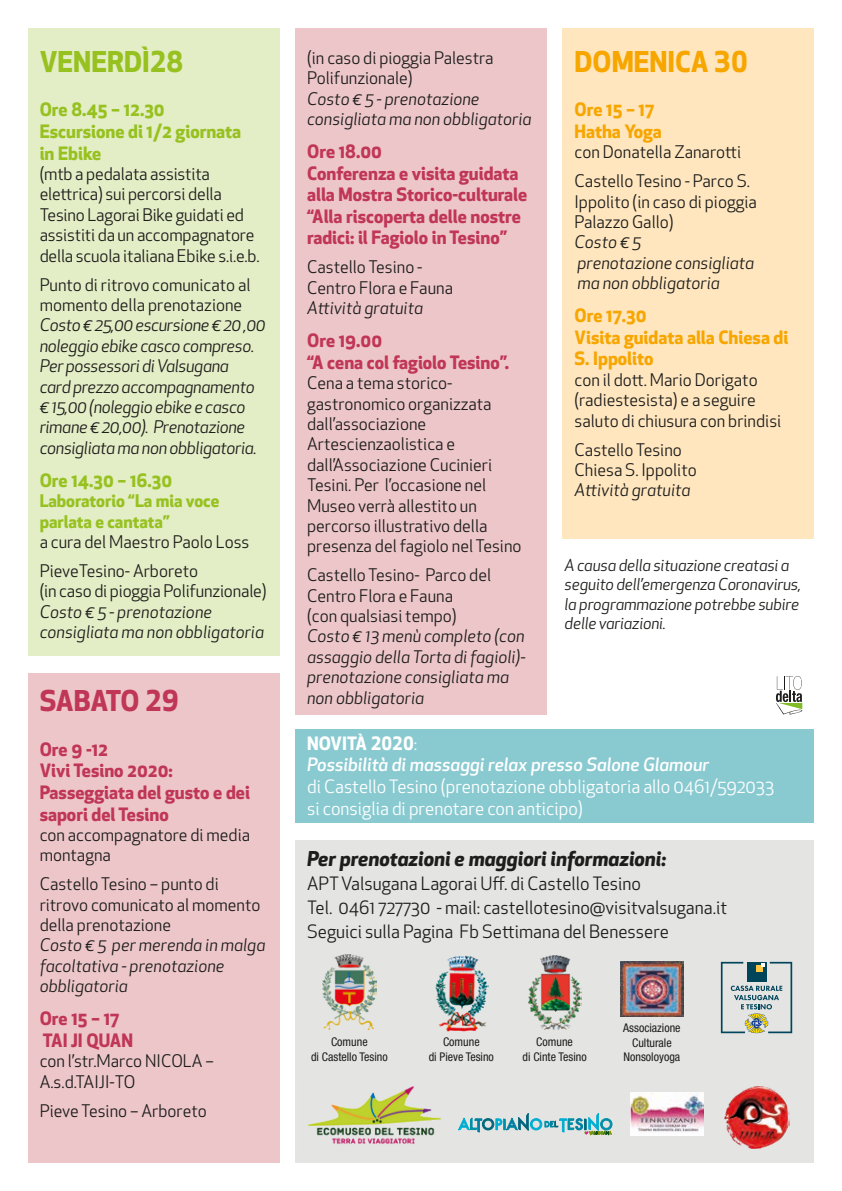
<style>
.page{position:relative;width:842px;height:1191px;background:#fff}
.page>*{position:absolute;margin:0;border:0;box-sizing:border-box;transform-origin:0 0}
.t1{font:700 28px "Apex New";color:#f7a600}
.t2{font:700 28px "Apex New";color:#96c11f}
.t3{font:700 28px "Apex New";letter-spacing:-.01em;color:#c03657}
.t4{font:italic 700 20px "Apex New";color:#1d1d1b}
.t5{font:700 18px/21.6px "Apex New";color:#c03657}
.t6{font:18px/24px "Apex New";color:#1d1d1b}
.t7{font:18px/21.6px "Apex New";color:#fff}
.t8{font:700 18px/21.6px "Apex New";color:#f7a600}
.t9{font:700 18px/21.6px "Apex New";color:#96c11f}
.t10{font:italic 500 18px/21.6px "Apex New";color:#fff}
.t11{font:17px/20.4px "Apex New";color:#1d1d1b}
.t12{font:italic 17px/20.4px "Apex New";color:#1d1d1b}
.t13{font:italic 17px/20.4px "Apex New";letter-spacing:-.02em;color:#1d1d1b}
.t14{font:700 17px/20.4px "Apex New";color:#96c11f}
.t15{font:italic 16px/19.2px "Apex New";letter-spacing:-.01em;color:#1d1d1b}
.t16{font:condensed 12px/14.4px "Helvetica Neue LT Std";color:#1d1d1b;text-align:center}
.s1{font-weight:700;font-style:normal}
.s2{font-weight:400;font-style:normal}
</style>
<div class="page">
<div style="left:28px;top:28px;width:251px;height:628px;background:#e3edc6"></div>
<div style="left:296px;top:840px;width:518px;height:322px;background:#e4e4e3"></div>
<div style="left:296px;top:729px;width:518px;height:94px;background:#89cad1"></div>
<div style="left:296px;top:28px;width:251px;height:686px;background:#edc6ca"></div>
<div style="left:28px;top:673px;width:251px;height:489px;background:#edc6ca"></div>
<div style="left:563px;top:28px;width:251px;height:511px;background:#ffe6bf"></div>
<img style="left:322px;top:954px;width:55px;height:76px">
<img style="left:435px;top:955px;width:53px;height:77px">
<img style="left:528px;top:955px;width:54px;height:74px">
<img style="left:621px;top:961px;width:62px;height:55px">
<img style="left:308px;top:1086px;width:134px;height:58px">
<svg style="left:458px;top:1113px;width:154px;height:21px"></svg>
<img style="left:630px;top:1092px;width:73px;height:43px">
<img style="left:725px;top:1086px;width:64px;height:62px">
<svg style="left:776px;top:676px;width:26px;height:38px"></svg>
<svg style="left:721px;top:962px;width:71px;height:71px"></svg>
<h1 class="t2" style="left:40px;top:42px;width:145px">VENERDÌ28</h1>
<p class="t9" style="left:40px;top:98px;width:203px">Ore 8.45 – 12.30<br>Escursione di 1/2 giornata in Ebike</p>
<p class="t11" style="left:40px;top:164px;width:222px">(mtb a pedalata assistita elettrica) sui percorsi della<br>Tesino Lagorai Bike guidati ed assistiti da un accompagnatore della scuola italiana Ebike s.i.e.b.</p>
<p class="t11" style="left:40px;top:274px;width:212px">Punto di ritrovo comunicato al momento della prenotazione</p>
<p class="t13" style="left:40px;top:315px;width:227px">Costo € 25,00 escursione € 20 ,00 noleggio ebike casco compreso.<br>Per possessori di Valsugana<br>card prezzo accompagnamento € 15,00 (noleggio ebike e casco rimane € 20,00). Prenotazione consigliata ma non obbligatoria.</p>
<p class="t9" style="left:40px;top:468px;width:134px">Ore 14.30 – 16.30</p>
<p class="t14" style="left:40px;top:490px;width:181px">Laboratorio “La mia voce parlata e cantata”</p>
<p class="t11" style="left:40px;top:527px;width:211px;line-height:29px">a cura del Maestro Paolo Loss<br>PieveTesino- Arboreto</p>
<p class="t11" style="left:40px;top:581px;width:228px">(in caso di pioggia Polifunzionale)</p>
<p class="t12" style="left:40px;top:601px;width:226px">Costo € 5 - prenotazione consigliata ma non obbligatoria</p>
<h1 class="t3" style="left:40px;top:681px;width:141px">SABATO 29</h1>
<p class="t5" style="left:40px;top:737px;width:212px">Ore 9 -12<br>Vivi Tesino 2020:<br>Passeggiata del gusto e dei sapori del Tesino</p>
<p class="t11" style="left:40px;top:824px;width:212px">con accompagnatore di media montagna</p>
<p class="t11" style="left:40px;top:874px;width:222px">Castello Tesino – punto di ritrovo comunicato al momento della prenotazione</p>
<p class="t12" style="left:40px;top:935px;width:227px">Costo € 5 per merenda in malga facoltativa - prenotazione obbligatoria</p>
<p class="t5" style="left:40px;top:1007px;width:95px">Ore 15 – 17<br>TAI JI QUAN</p>
<p class="t11" style="left:40px;top:1050px;width:176px">con l’str.Marco NICOLA –<br>A.s.d.TAIJI-TO</p>
<p class="t11" style="left:40px;top:1100px;width:169px">Pieve Tesino – Arboreto</p>
<p class="t11" style="left:307px;top:47px;width:188px">(in caso di pioggia Palestra<br>Polifunzionale)</p>
<p class="t12" style="left:307px;top:88px;width:226px">Costo € 5 - prenotazione consigliata ma non obbligatoria</p>
<p class="t5" style="left:307px;top:140px;width:222px">Ore 18.00<br>Conferenza e visita guidata alla Mostra Storico-culturale “Alla riscoperta delle nostre radici: il Fagiolo in Tesino”</p>
<p class="t11" style="left:307px;top:257px;width:147px">Castello Tesino -<br>Centro Flora e Fauna</p>
<p class="t12" style="left:307px;top:298px;width:118px">Attività gratuita</p>
<p class="t5" style="left:307px;top:329px;width:204px">Ore 19.00<br>“A cena col fagiolo Tesino”.</p>
<p class="t11" style="left:307px;top:373px;width:216px">Cena a tema storico&shy;gastronomico organizzata dall’associazione<br>Artescienzaolistica e dall’Associazione Cucinieri<br>Tesini. Per l’occasione nel<br>Museo verrà allestito un percorso illustrativo della presenza del fagiolo nel Tesino</p>
<p class="t11" style="left:307px;top:565px;width:185px">Castello Tesino- Parco del<br>Centro Flora e Fauna<br>(con qualsiasi tempo)</p>
<p class="t12" style="left:307px;top:626px;width:220px">Costo € 13 menù completo (con assaggio della Torta di fagioli)- prenotazione consigliata ma non obbligatoria</p>
<h1 class="t1" style="left:574px;top:42px;width:175px">DOMENICA 30</h1>
<p class="t8" style="left:574px;top:98px;width:89px">Ore 15 – 17<br>Hatha Yoga</p>
<p class="t11" style="left:574px;top:138px;width:177px;line-height:29px">con Donatella Zanarotti<br>Castello Tesino - Parco S.</p>
<p class="t11" style="left:574px;top:191px;width:184px">Ippolito (in caso di pioggia<br>Palazzo Gallo)</p>
<p class="t12" style="left:574px;top:232px;width:181px">Costo € 5<br>prenotazione consigliata ma non obbligatoria</p>
<p class="t8" style="left:574px;top:304px;width:215px">Ore 17.30<br>Visita guidata alla Chiesa di<br>S. Ippolito</p>
<p class="t11" style="left:574px;top:369px;width:208px">con il dott. Mario Dorigato (radiestesista) e a seguire saluto di chiusura con brindisi</p>
<p class="t11" style="left:574px;top:439px;width:124px">Castello Tesino<br>Chiesa S. Ippolito</p>
<p class="t12" style="left:574px;top:480px;width:118px">Attività gratuita</p>
<p class="t15" style="left:565px;top:555px;width:238px">A causa della situazione creatasi a seguito dell’emergenza Coronavirus, la programmazione potrebbe subire delle variazioni.</p>
<p class="t10" style="left:307px;top:732px;width:403px"><span class="s1">NOVITÀ 2020</span><span class="s2">:<br></span>Possibilità di massaggi relax presso Salone Glamour</p>
<p class="t7" style="left:307px;top:775px;width:468px">di Castello Tesino (prenotazione obbligatoria allo 0461/592033 si consiglia di prenotare con anticipo)</p>
<p class="t4" style="left:307px;top:844px;width:361px">Per prenotazioni e maggiori informazioni:</p>
<p class="t6" style="left:307px;top:871px;width:422px">APT Valsugana Lagorai Uff. di Castello Tesino<br>Tel. 0461 727730 - mail: castellotesino@visitvalsugana.it<br>Seguici sulla Pagina Fb Settimana del Benessere</p>
<p class="t16" style="left:311px;top:1035px;width:78px">Comune<br>di Castello Tesino</p>
<p class="t16" style="left:429px;top:1035px;width:67px">Comune<br>di Pieve Tesino</p>
<p class="t16" style="left:522px;top:1035px;width:66px">Comune<br>di Cinte Tesino</p>
<p class="t16" style="left:623px;top:1020px;width:59px">Associazione<br>Culturale<br>Nonsoloyoga</p>
</div>
